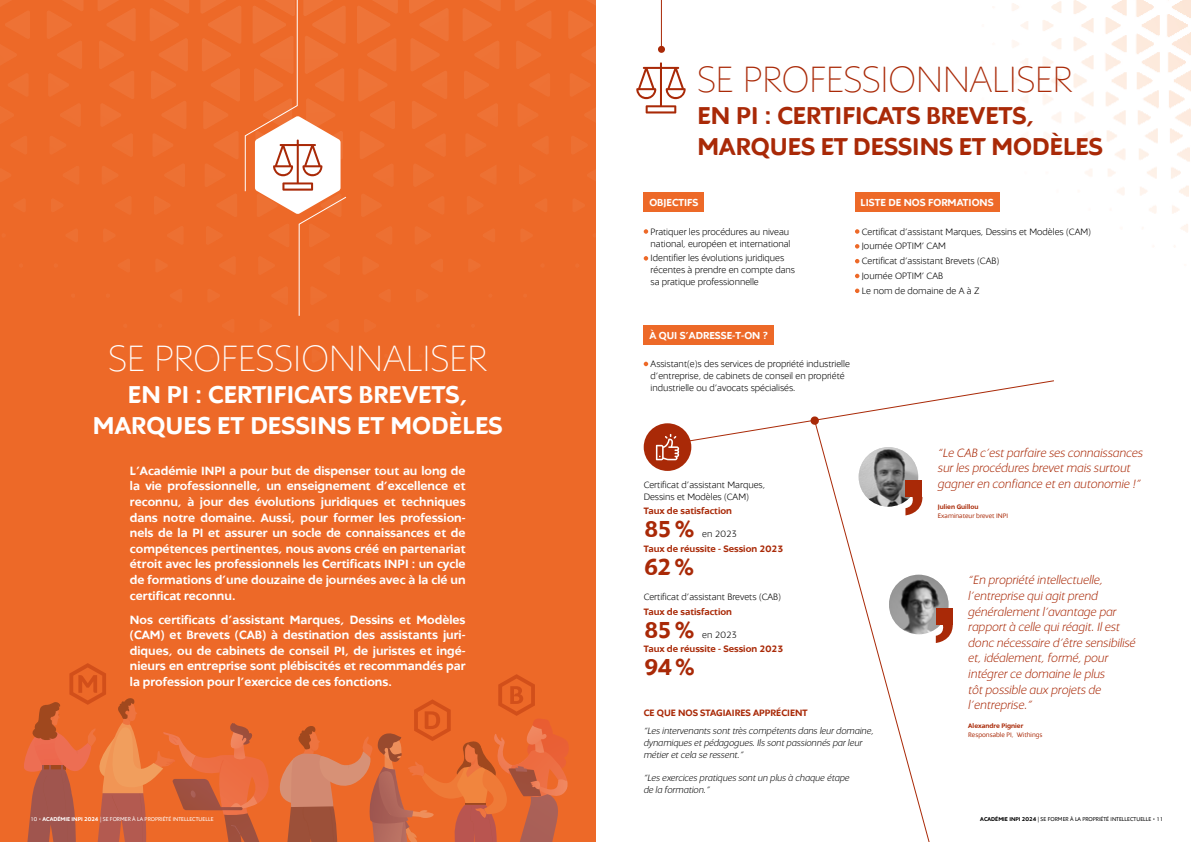
<style>
.page{position:relative;width:1191px;height:842px;background:#fff}
.page>*{position:absolute;margin:0;border:0;box-sizing:border-box;transform-origin:0 0}
.t1{font:100 39.5px "Inpi";letter-spacing:.005em;color:#fff}
.t2{font:100 39.5px "Inpi";color:#a92907}
.t3{font:700 26.4px/31.6px "Inpi";letter-spacing:.005em;color:#fff;text-align:center}
.t4{font:700 26.4px/31.6px "Inpi";color:#a92907}
.t5{font:700 25px "Inpi";letter-spacing:-.065em;color:#a92907}
.t6{font:700 13px/15.6px "Inpi";color:#fff;text-align:justify}
.t7{font:italic 300 13px/15.6px "Inpi";color:#a92907}
.t8{font:700 11px "Inpi";color:#fff}
.t9{font:300 10px/12px "Inpi";color:#000}
.t10{font:italic 300 10px/12px "Inpi";color:#000}
.t11{font:700 10px "Inpi";color:#a92907}
.t12{font:7px "Inpi";color:#a92907}
.t13{font:700 7px "Inpi";color:#a92907}
.t14{font:6px "Inpi";color:#fff}
.t15{font:6px "Inpi";color:#000}
.s1{font-weight:700}
</style>
<div class="page">
<div style="left:0;top:0;width:595px;height:842px;background:#ed6928"></div>
<img style="left:889px;top:575px;width:59px;height:59px;border-radius:30px">
<div style="left:935px;top:608px;width:17px;height:16px;background:#a92907"></div>
<svg style="left:935px;top:624px;width:17px;height:19px"></svg>
<img style="left:952px;top:0;width:239px;height:247px">
<div style="left:658px;top:46px;width:7px;height:7px;background:#a92907;border-radius:50%"></div>
<hr style="left:661px;top:0;width:1px;height:48px;background:#a92907">
<svg style="left:636px;top:62px;width:49px;height:52px"></svg>
<svg style="left:825px;top:460px;width:108px;height:382px"></svg>
<div style="left:643px;top:423px;width:48px;height:48px;background:#a92907;border-radius:50%"></div>
<svg style="left:646px;top:380px;width:408px;height:80px"></svg>
<svg style="left:643px;top:229px;width:5px;height:5px"></svg>
<svg style="left:643px;top:256px;width:5px;height:5px"></svg>
<div style="left:643px;top:193px;width:61px;height:19px;background:#ed6928"></div>
<svg style="left:643px;top:362px;width:5px;height:4px"></svg>
<div style="left:643px;top:325px;width:131px;height:20px;background:#ed6928"></div>
<svg style="left:855px;top:229px;width:4px;height:5px"></svg>
<svg style="left:855px;top:244px;width:4px;height:5px"></svg>
<svg style="left:855px;top:259px;width:4px;height:4px"></svg>
<svg style="left:855px;top:274px;width:4px;height:4px"></svg>
<svg style="left:855px;top:289px;width:4px;height:4px"></svg>
<div style="left:855px;top:193px;width:144px;height:19px;background:#ed6928"></div>
<img style="left:858px;top:447px;width:60px;height:60px;border-radius:30px">
<div style="left:905px;top:480px;width:17px;height:17px;background:#a92907"></div>
<svg style="left:905px;top:497px;width:17px;height:18px"></svg>
<svg style="left:244px;top:0;width:102px;height:316px"></svg>
<svg style="left:24px;top:663px;width:545px;height:179px"></svg>
<h1 class="t2" style="left:697px;top:59px;width:377px">SE PROFESSIONNALISER</h1>
<h2 class="t4" style="left:697px;top:99px;width:407px">EN PI : CERTIFICATS BREVETS,<br>MARQUES ET DESSINS ET MODÈLES</h2>
<h1 class="t1" style="left:108px;top:338px;width:380px">SE PROFESSIONNALISER</h1>
<h2 class="t3" style="left:93px;top:379px;width:411px">EN PI : CERTIFICATS BREVETS,<br>MARQUES ET DESSINS ET MODÈLES</h2>
<p class="t6" style="left:130px;top:463px;width:337px">L’Académie INPI a pour but de dispenser tout au long de la vie professionnelle, un enseignement d’excellence et reconnu, à jour des évolutions juridiques et techniques dans notre domaine. Aussi, pour former les profession&shy;nels de la PI et assurer un socle de connaissances et de compétences pertinentes, nous avons créé en partenariat étroit avec les professionnels les Certificats INPI : un cycle de formations d’une douzaine de journées avec à la clé un certificat reconnu.</p>
<p class="t6" style="left:130px;top:612px;width:337px">Nos certificats d’assistant Marques, Dessins et Modèles (CAM) et Brevets (CAB) à destination des assistants juri&shy;diques, ou de cabinets de conseil PI, de juristes et ingé&shy;nieurs en entreprise sont plébiscités et recommandés par la profession pour l’exercice de ces fonctions.</p>
<p class="t8" style="left:649px;top:197px;width:51px">OBJECTIFS</p>
<p class="t9" style="left:650px;top:226px;width:141px">Pratiquer les procédures au niveau national, européen et international</p>
<p class="t9" style="left:650px;top:252px;width:146px">Identifier les évolutions juridiques récentes à prendre en compte dans sa pratique professionnelle</p>
<p class="t8" style="left:860px;top:197px;width:134px">LISTE DE NOS FORMATIONS</p>
<p class="t9" style="left:862px;top:224px;width:231px;line-height:14.8px">Certificat d’assistant Marques, Dessins et Modèles (CAM)<br>Journée OPTIM’ CAM<br>Certificat d’assistant Brevets (CAB)<br>Journée OPTIM’ CAB<br>Le nom de domaine de A à Z</p>
<p class="t8" style="left:649px;top:329px;width:120px">À QUI S’ADRESSE-T-ON ?</p>
<p class="t9" style="left:650px;top:358px;width:201px">Assistant(e)s des services de propriété industrielle d’entreprise, de cabinets de conseil en propriété industrielle ou d’avocats spécialisés.</p>
<p class="t9" style="left:643px;top:479px;width:123px">Certificat d’assistant Marques,<br>Dessins et Modèles (CAM)</p>
<p class="t11" style="left:643px;top:506px;width:90px">Taux de satisfaction</p>
<h3 class="t5" style="left:643px;top:515px;width:53px">85%</h3>
<p class="t9" style="left:702px;top:528px;width:36px">en 2023</p>
<p class="t11" style="left:643px;top:543px;width:141px">Taux de réussite - Session 2023</p>
<p class="t7" style="left:938px;top:445px;width:206px">“Le CAB c’est parfaire ses connaissances sur les procédures brevet mais surtout gagner en confiance et en autonomie !”</p>
<p class="t13" style="left:938px;top:503px;width:42px">Julien Guillou</p>
<p class="t12" style="left:938px;top:511px;width:72px">Examinateur brevet INPI</p>
<h3 class="t5" style="left:643px;top:553px;width:52px">62%</h3>
<p class="t9" style="left:643px;top:591px;width:139px">Certificat d’assistant Brevets (CAB)</p>
<p class="t11" style="left:643px;top:606px;width:90px">Taux de satisfaction</p>
<h3 class="t5" style="left:643px;top:616px;width:53px">85%</h3>
<p class="t9" style="left:702px;top:629px;width:36px">en 2023</p>
<p class="t11" style="left:643px;top:643px;width:141px">Taux de réussite - Session 2023</p>
<h3 class="t5" style="left:643px;top:653px;width:53px">94%</h3>
<p class="t11" style="left:643px;top:707px;width:166px">CE QUE NOS STAGIAIRES APPRÉCIENT</p>
<p class="t10" style="left:643px;top:725px;width:232px">“Les intervenants sont très compétents dans leur domaine, dynamiques et pédagogues. Ils sont passionnés par leur métier et cela se ressent.”</p>
<p class="t10" style="left:643px;top:772px;width:207px">“Les exercices pratiques sont un plus à chaque étape de la formation.”</p>
<p class="t7" style="left:968px;top:573px;width:169px">“En propriété intellectuelle, l’entreprise qui agit prend généralement l’avantage par rapport à celle qui réagit. Il est donc nécessaire d’être sensibilisé et, idéalement, formé, pour intégrer ce domaine le plus<br>tôt possible aux projets de l’entreprise.”</p>
<p class="t13" style="left:968px;top:722px;width:57px">Alexandre Pignier</p>
<p class="t12" style="left:968px;top:731px;width:76px">Responsable PI, Withings</p>
<p class="t14" style="left:30px;top:815px;width:184px">10 • <span class="s1">ACADÉMIE INPI 2024</span> | SE FORMER À LA PROPRIÉTÉ INTELLECTUELLE</p>
<p class="t15" style="left:980px;top:815px;width:184px"><span class="s1">ACADÉMIE INPI 2024</span> | SE FORMER À LA PROPRIÉTÉ INTELLECTUELLE • 11</p>
</div>
